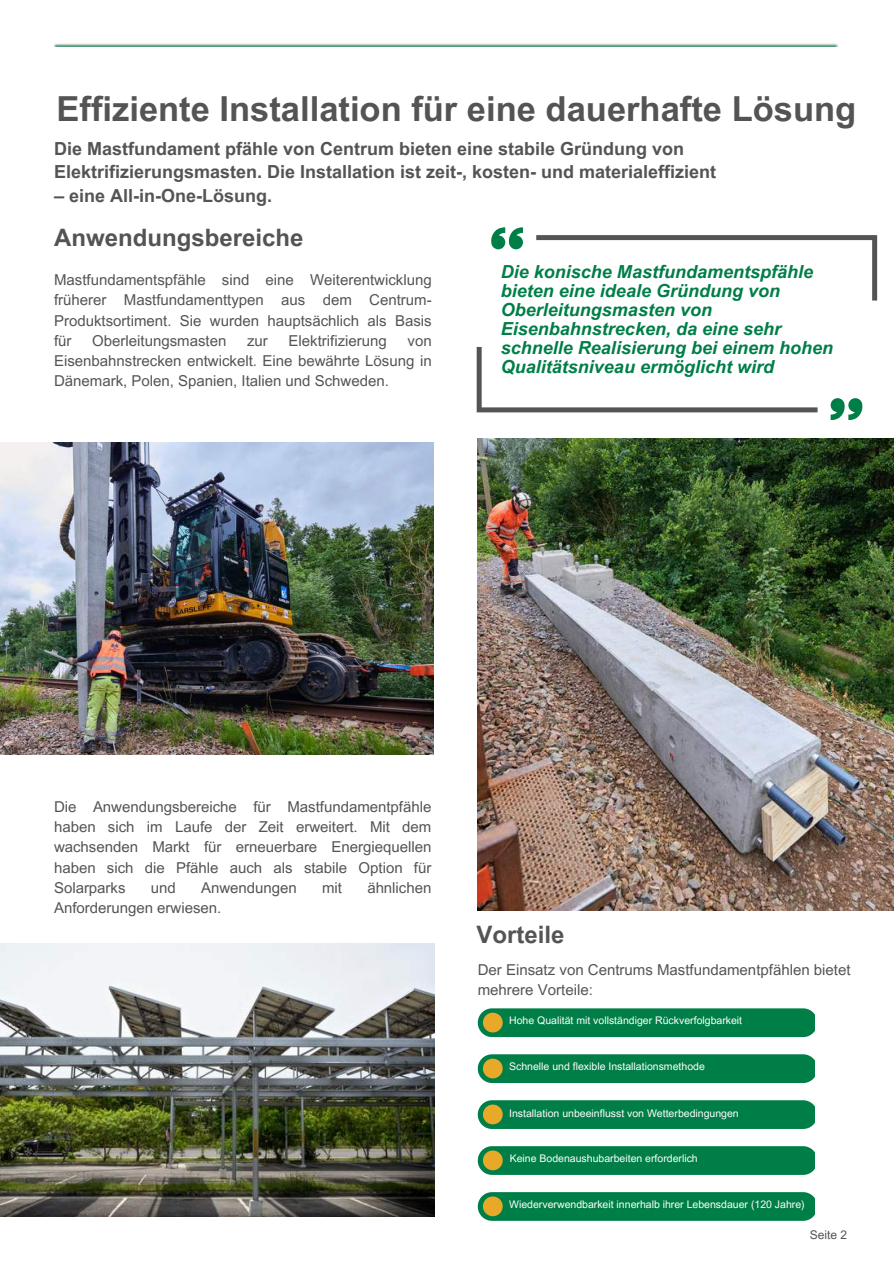
<style>
.page{position:relative;width:894px;height:1264px;background:#fff}
.page>*{position:absolute;margin:0;border:0;box-sizing:border-box;transform-origin:0 0}
.t1{font:700 34.5px "Arial MT Pro";color:#545454}
.t2{font:700 24px "Arial MT Pro";color:#545454}
.t3{font:italic 700 18px/19.2px "Arial MT Pro";color:#007e47}
.t4{font:700 18px/23.7px "Arial MT Pro";color:#545454}
.t5{font:15px/20.2px "Arial MT Pro";color:#545454;text-align:justify}
.t6{font:12px "Arial MT Pro";color:#545454}
.t7{font:10.5px "Arial MT Pro";color:#fefefe}
</style>
<div class="page">
<img style="left:54px;top:44px;width:784px;height:3px">
<img style="left:477px;top:438px;width:416px;height:472px">
<img style="left:0;top:442px;width:434px;height:312px">
<img style="left:0;top:943px;width:434px;height:273px">
<svg style="left:536px;top:235px;width:340px;height:65px"></svg>
<svg style="left:476px;top:347px;width:341px;height:65px"></svg>
<svg style="left:491px;top:227px;width:32px;height:22px"></svg>
<svg style="left:830px;top:398px;width:32px;height:22px"></svg>
<svg style="left:477px;top:1008px;width:337px;height:213px;fill:#007e47"></svg>
<svg style="left:483px;top:1012px;width:19px;height:209px"></svg>
<h1 class="t1" style="left:57px;top:88px;width:801px">Effiziente Installation für eine dauerhafte Lösung</h1>
<p class="t4" style="left:54px;top:137px;width:663px">Die Mastfundament pfähle von Centrum bieten eine stabile Gründung von<br>Elektrifizierungsmasten. Die Installation ist zeit-, kosten- und materialeffizient</p>
<p class="t4" style="left:54px;top:184px;width:219px">– eine All-in-One-Lösung.</p>
<h2 class="t2" style="left:54px;top:224px;width:251px">Anwendungsbereiche</h2>
<p class="t5" style="left:54px;top:270px;width:379px">Mastfundamentspfähle sind eine Weiterentwicklung früherer Mastfundamenttypen aus dem Centrum-Produktsortiment. Sie wurden hauptsächlich als Basis für</p>
<p class="t5" style="left:92px;top:331px;width:136px">Oberleitungsmasten</p>
<p class="t5" style="left:247px;top:331px;width:22px">zur</p>
<p class="t5" style="left:288px;top:331px;width:100px">Elektrifizierung</p>
<p class="t5" style="left:54px;top:331px;width:379px;text-indent:353px">von Eisenbahnstrecken entwickelt. Eine bewährte Lösung in Dänemark, Polen, Spanien, Italien und Schweden.</p>
<p class="t3" style="left:500px;top:262px;width:334px">Die konische Mastfundamentspfähle bieten eine ideale Gründung von Oberleitungsmasten von Eisenbahnstrecken, da eine sehr schnelle Realisierung bei einem hohen Qualitätsniveau ermöglicht wird</p>
<p class="t5" style="left:54px;top:797px;width:379px">Die Anwendungsbereiche für Mastfundamentpfähle haben sich im Laufe der Zeit erweitert. Mit dem wachsenden Markt für erneuerbare Energiequellen haben sich die Pfähle auch als stabile Option für Solarparks</p>
<p class="t5" style="left:151px;top:878px;width:26px">und</p>
<p class="t5" style="left:201px;top:878px;width:97px">Anwendungen</p>
<p class="t5" style="left:322px;top:878px;width:21px">mit</p>
<p class="t5" style="left:367px;top:878px;width:66px">ähnlichen</p>
<p class="t5" style="left:54px;top:898px;width:169px">Anforderungen erwiesen.</p>
<h2 class="t2" style="left:476px;top:920px;width:90px">Vorteile</h2>
<p class="t5" style="left:477px;top:960px;width:374px">Der Einsatz von Centrums Mastfundamentpfählen bietet mehrere Vorteile:</p>
<p class="t7" style="left:509px;top:1014px;width:234px">Hohe Qualität mit vollständiger Rückverfolgbarkeit</p>
<p class="t7" style="left:509px;top:1060px;width:197px">Schnelle und flexible Installationsmethode</p>
<p class="t7" style="left:509px;top:1106px;width:231px">Installation unbeeinflusst von Wetterbedingungen</p>
<p class="t7" style="left:509px;top:1152px;width:189px">Keine Bodenaushubarbeiten erforderlich</p>
<p class="t7" style="left:509px;top:1197px;width:297px">Wiederverwendbarkeit innerhalb ihrer Lebensdauer (120 Jahre)</p>
<p class="t6" style="left:809px;top:1227px;width:39px">Seite 2</p>
</div>
